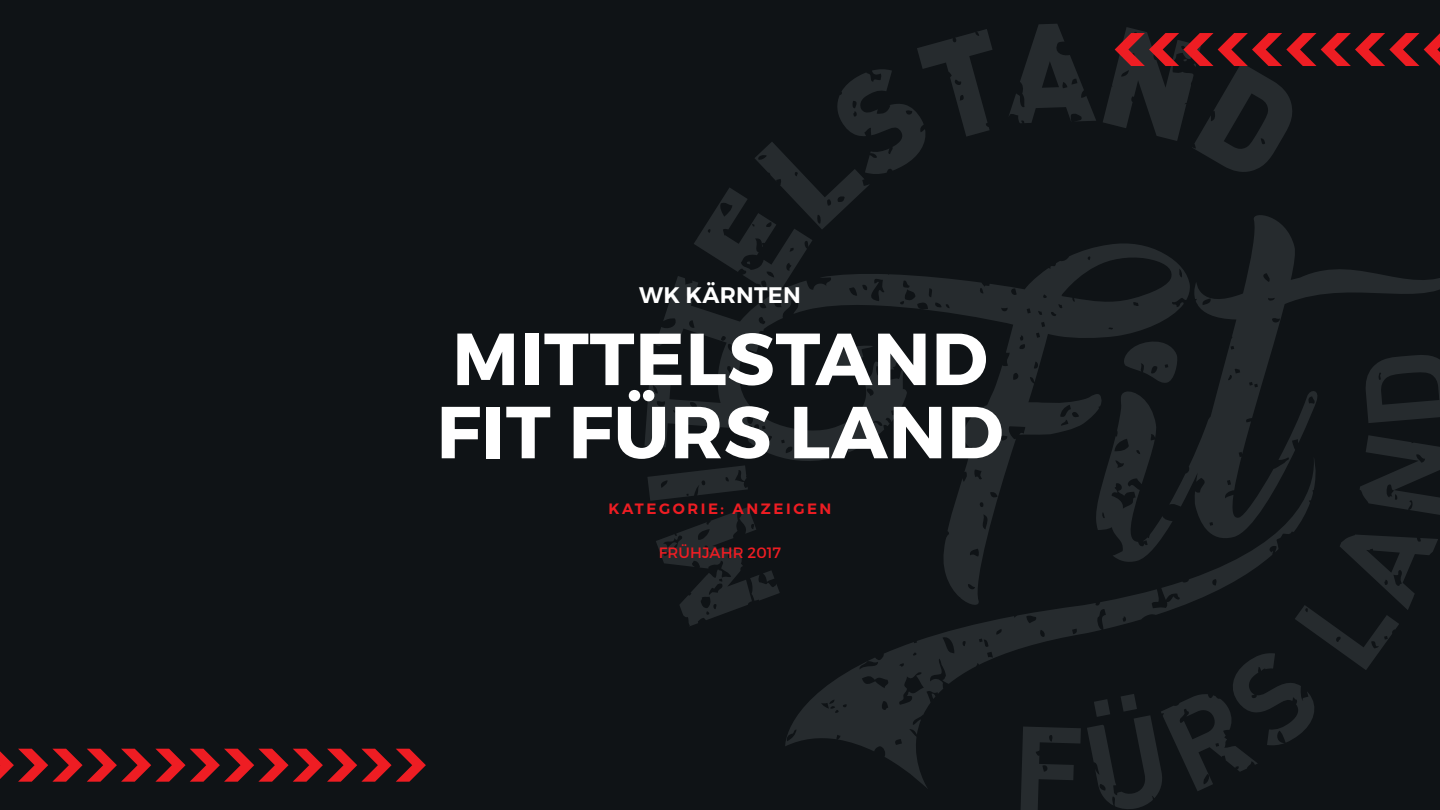
<style>
.page{position:relative;width:1440px;height:810px;background:#0f1316}
.page>*{position:absolute;margin:0;border:0;box-sizing:border-box;transform-origin:0 0}
.t1{font:700 73.5px/73.2px "Montserrat";letter-spacing:.01em;color:#fff}
.t2{font:600 22.5px "Montserrat";letter-spacing:.01em;color:#fff}
.t3{font:600 15px "Montserrat";letter-spacing:.17em;color:#ee1d23}
.t4{font:15px "Montserrat";letter-spacing:.01em;color:#ee1d23}
</style>
<div class="page">
<svg style="left:1190px;top:210px;width:250px;height:129px;background:#15191c"></svg>
<svg style="left:1008px;top:24px;width:88px;height:99px;background:#191e21"></svg>
<svg style="left:656px;top:607px;width:124px;height:20px;background:#14181b"></svg>
<svg style="left:754px;top:29px;width:239px;height:158px;background:#14181b"></svg>
<svg style="left:784px;top:607px;width:303px;height:183px;background:#151a1d"></svg>
<svg style="left:1020px;top:727px;width:61px;height:83px;background:#1a1e21"></svg>
<svg style="left:1087px;top:339px;width:353px;height:471px;background:#14181b"></svg>
<svg style="left:644px;top:187px;width:546px;height:420px;background:#15191c"></svg>
<svg style="left:0;top:749px;width:426px;height:33px;background:#67161b"></svg>
<svg style="left:1103px;top:27px;width:337px;height:146px;background:#27181c"></svg>
<p class="t2" style="left:639px;top:281px;width:163px">WK KÄRNTEN</p>
<p class="t1" style="left:437px;top:323px;width:568px">MITTELSTAND<br>FIT FÜRS LAND</p>
<p class="t3" style="left:609px;top:499px;width:224px">KATEGORIE: ANZEIGEN</p>
<p class="t4" style="left:659px;top:543px;width:124px">FRÜHJAHR 2017</p>
</div>
